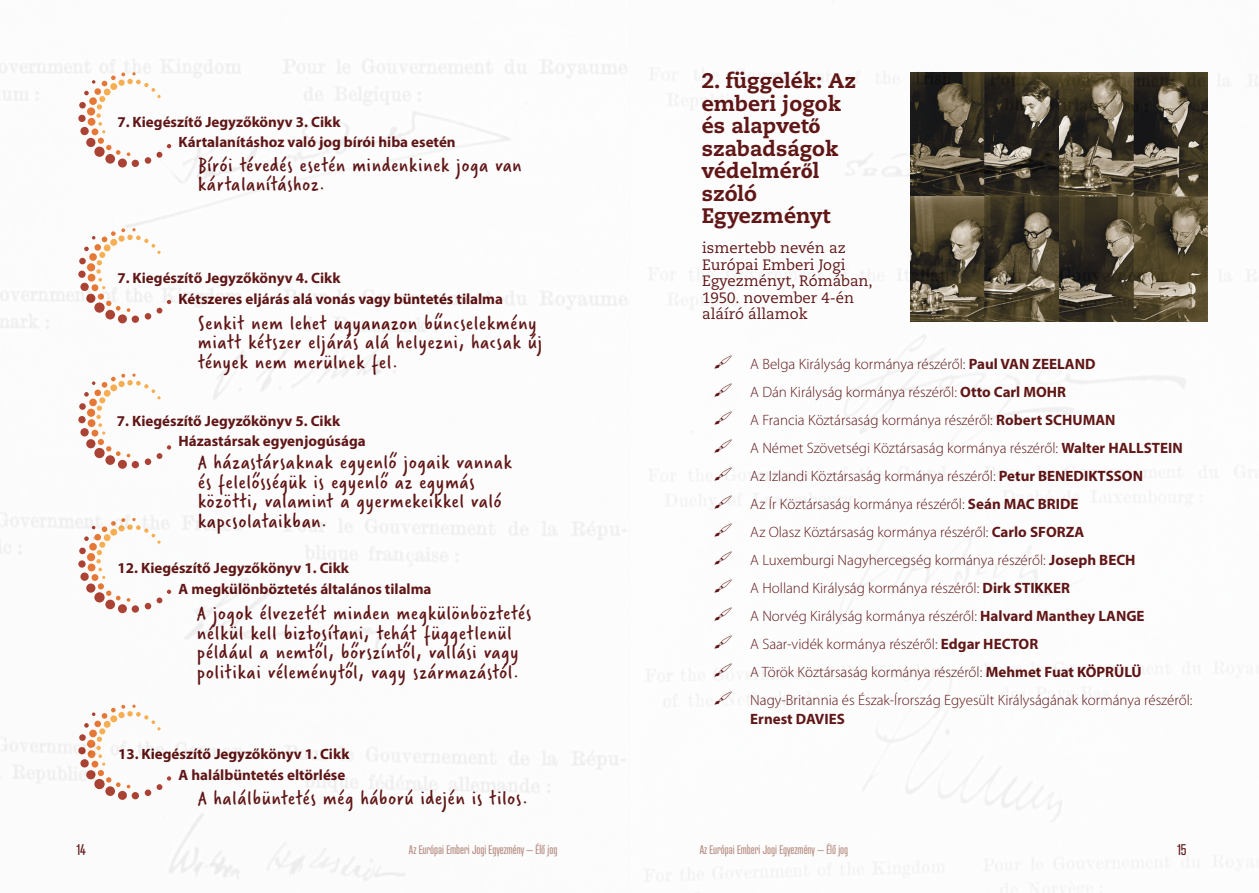
<style>
.page{position:relative;width:1259px;height:893px;background:#fff}
.page>*{position:absolute;margin:0;border:0;box-sizing:border-box;transform-origin:0 0}
.Texte_Article{font:21px/19.5px "Verveine";letter-spacing:.05em;color:#530000}
.Heading_1{font:800 21px/22.5px "Caecilia LT Std";color:#530000}
.t1{font:300 15px/19.5px "Myriad Pro";color:#530000}
.t2{font:700 15px "Myriad Pro";color:#530000}
.Heading_1_sub{font:15px/16.5px "Caecilia LT Std";color:#530000}
.t3{font:15px "Atrament";color:#530000}
.t4{font:12px "Atrament";color:#b28376}
.s1{font-family:"Myriad Pro";font-weight:700}
.s2{font-weight:700}
</style>
<div class="page">
<img style="left:0;top:59px;width:1258px;height:834px">
<svg style="left:715px;top:355px;width:17px;height:14px"></svg>
<svg style="left:715px;top:383px;width:17px;height:14px"></svg>
<svg style="left:715px;top:411px;width:17px;height:14px"></svg>
<svg style="left:715px;top:439px;width:17px;height:14px"></svg>
<svg style="left:715px;top:467px;width:17px;height:14px"></svg>
<svg style="left:715px;top:495px;width:17px;height:14px"></svg>
<svg style="left:715px;top:523px;width:17px;height:14px"></svg>
<svg style="left:715px;top:551px;width:17px;height:14px"></svg>
<svg style="left:715px;top:579px;width:17px;height:14px"></svg>
<svg style="left:715px;top:607px;width:17px;height:14px"></svg>
<svg style="left:715px;top:635px;width:17px;height:14px"></svg>
<svg style="left:715px;top:663px;width:17px;height:14px"></svg>
<svg style="left:715px;top:691px;width:17px;height:14px"></svg>
<p class="t2" style="left:117px;top:112px;width:225px">7. Kiegészítő Jegyzőkönyv 3. Cikk</p>
<p class="Texte_Article" style="left:198px;top:155px;width:325px">Bírói tévedés esetén mindenkinek joga van kártalanításhoz.</p>
<p class="t2" style="left:179px;top:132px;width:279px">Kártalanításhoz való jog bírói hiba esetén</p>
<p class="t2" style="left:117px;top:268px;width:225px">7. Kiegészítő Jegyzőkönyv 4. Cikk</p>
<p class="Texte_Article" style="left:198px;top:313px;width:345px">Senkit nem lehet ugyanazon bűncselekmény miatt kétszer eljárás alá helyezni, hacsak új tények nem merülnek fel.</p>
<p class="t2" style="left:179px;top:289px;width:326px">Kétszeres eljárás alá vonás vagy büntetés tilalma</p>
<p class="t2" style="left:117px;top:411px;width:225px">7. Kiegészítő Jegyzőkönyv 5. Cikk</p>
<p class="t2" style="left:178px;top:431px;width:189px">Házastársak egyenjogúsága</p>
<p class="Texte_Article" style="left:198px;top:453px;width:315px">A házastársaknak egyenlő jogaik vannak és felelősségük is egyenlő az egymás közötti, valamint a gyermekeikkel való kapcsolataikban.</p>
<p class="t2" style="left:118px;top:558px;width:233px">12. Kiegészítő Jegyzőkönyv 1. Cikk</p>
<p class="Texte_Article" style="left:197px;top:604px;width:335px">A jogok élvezetét minden megkülönböztetés nélkül kell biztosítani, tehát függetlenül például a nemtől, bőrszíntől, vallási vagy politikai véleménytől, vagy származástól.</p>
<p class="t2" style="left:179px;top:580px;width:254px">A megkülönböztetés általános tilalma</p>
<p class="t2" style="left:118px;top:744px;width:233px">13. Kiegészítő Jegyzőkönyv 1. Cikk</p>
<p class="Texte_Article" style="left:198px;top:788px;width:331px">A halálbüntetés még háború idején is tilos.</p>
<p class="t2" style="left:179px;top:765px;width:168px">A halálbüntetés eltörlése</p>
<p class="Heading_1" style="left:702px;top:70px;width:156px">2. függelék: Az emberi jogok és alapvet<span class="s1">ő </span>szabadságok védelmér<span class="s1">ő</span>l szóló<br>Egyezményt</p>
<p class="Heading_1_sub" style="left:702px;top:240px;width:172px">ismertebb nevén az<br>Európai Emberi Jogi<br>Egyezményt, Rómában,<br>1950. november 4-én aláíró államok</p>
<p class="t1" style="left:750px;top:354px;width:347px">A Belga Királyság kormánya részéről: <span class="s2">Paul VAN ZEELAND</span></p>
<p class="t1" style="left:750px;top:382px;width:317px">A Dán Királyság kormánya részéről: <span class="s2">Otto Carl MOHR</span></p>
<p class="t1" style="left:750px;top:410px;width:367px">A Francia Köztársaság kormánya részéről: <span class="s2">Robert SCHUMAN</span></p>
<p class="t1" style="left:750px;top:438px;width:434px">A Német Szövetségi Köztársaság kormánya részéről: <span class="s2">Walter HALLSTEIN</span></p>
<p class="t1" style="left:750px;top:466px;width:394px">Az Izlandi Köztársaság kormánya részéről: <span class="s2">Petur BENEDIKTSSON</span></p>
<p class="t1" style="left:750px;top:494px;width:330px">Az Ír Köztársaság kormánya részéről: <span class="s2">Seán MAC BRIDE</span></p>
<p class="t1" style="left:750px;top:522px;width:335px">Az Olasz Köztársaság kormánya részéről: <span class="s2">Carlo SFORZA</span></p>
<p class="t1" style="left:750px;top:550px;width:387px">A Luxemburgi Nagyhercegség kormánya részéről: <span class="s2">Joseph BECH</span></p>
<p class="t1" style="left:750px;top:578px;width:321px">A Holland Királyság kormánya részéről: <span class="s2">Dirk STIKKER</span></p>
<p class="t1" style="left:750px;top:606px;width:396px">A Norvég Királyság kormánya részéről: <span class="s2">Halvard Manthey LANGE</span></p>
<p class="t1" style="left:750px;top:634px;width:289px">A Saar-vidék kormánya részéről: <span class="s2">Edgar HECTOR</span></p>
<p class="t1" style="left:750px;top:662px;width:393px">A Török Köztársaság kormánya részéről: <span class="s2">Mehmet Fuat KÖPRÜLÜ</span></p>
<p class="t1" style="left:750px;top:690px;width:444px">Nagy-Britannia és Észak-Írország Egyesült Királyságának kormánya részéről:<br><span class="s2">Ernest DAVIES</span></p>
<p class="t3" style="left:77px;top:841px;width:11px">14</p>
<p class="t4" style="left:409px;top:842px;width:150px">Az Európai Emberi Jogi Egyezmény – Élő jog</p>
<p class="t4" style="left:699px;top:842px;width:150px">Az Európai Emberi Jogi Egyezmény – Élő jog</p>
<p class="t3" style="left:1177px;top:841px;width:11px">15</p>
</div>
